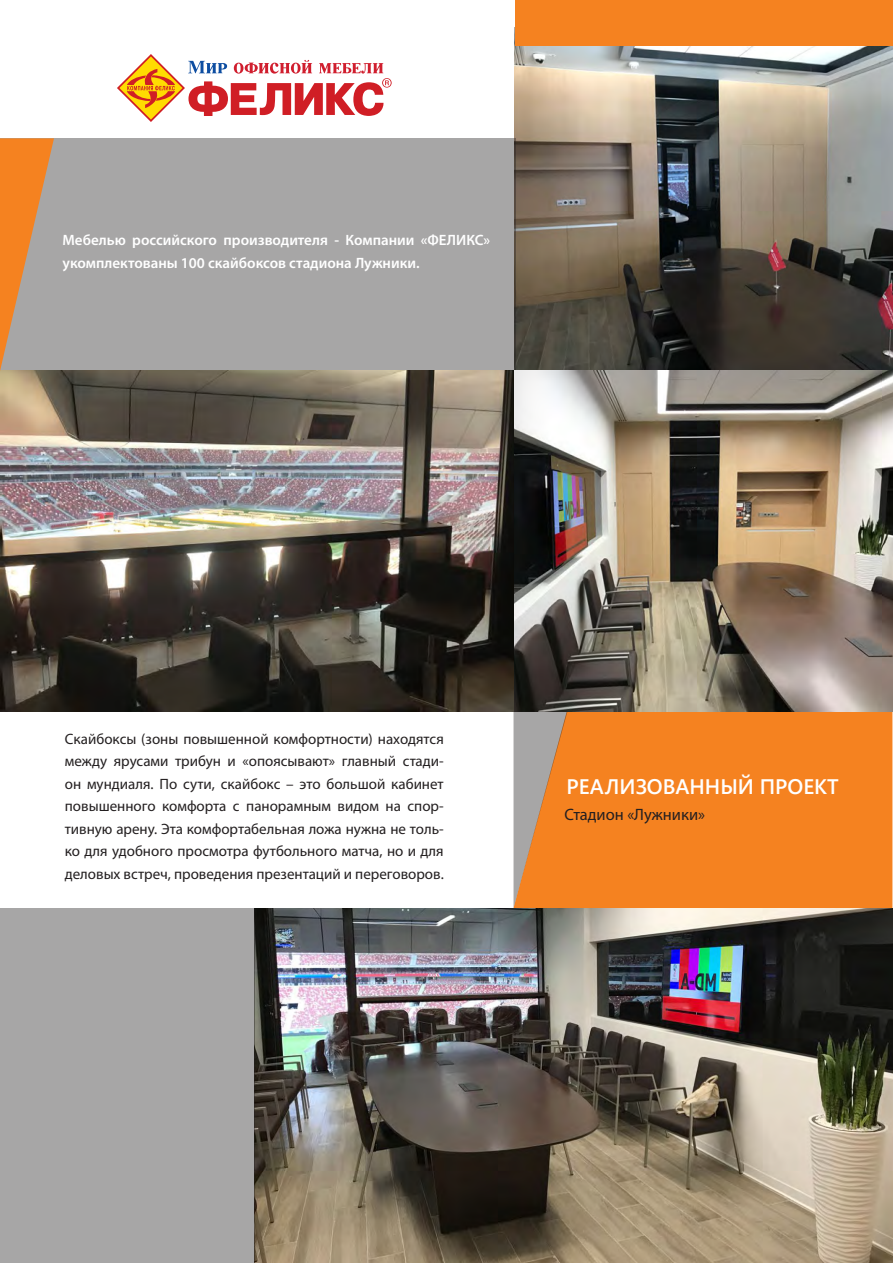
<style>
.page{position:relative;width:893px;height:1263px;background:#fff}
.page>*{position:absolute;margin:0;border:0;box-sizing:border-box;transform-origin:0 0}
.t1{font:600 21px "Segoe UI";color:#fff}
.t2{font:16.5px "Myriad Pro";color:#231f20}
.t3{font:15px/22.5px "Myriad Pro";color:#231f20;text-align:justify}
.t4{font:600 15px/22.5px "Myriad Pro";color:#fff}
</style>
<div class="page">
<div style="left:567px;top:711px;width:325px;height:197px;background:#f58220"></div>
<svg style="left:117px;top:54px;width:275px;height:68px"></svg>
<img style="left:514px;top:27px;width:379px;height:344px">
<div style="left:0;top:138px;width:516px;height:232px;background:#a7a6a6"></div>
<img style="left:0;top:370px;width:516px;height:341px">
<img style="left:254px;top:908px;width:639px;height:355px">
<img style="left:514px;top:371px;width:379px;height:340px">
<div style="left:516px;top:0;width:377px;height:46px;background:#f58220"></div>
<svg style="left:0;top:138px;width:54px;height:233px"></svg>
<svg style="left:513px;top:711px;width:54px;height:197px;background:#cd9565"></svg>
<div style="left:0;top:908px;width:254px;height:355px;background:#a7a6a6"></div>
<p class="t4" style="left:63px;top:228px;width:429px">Мебелью российского производителя - Компании «ФЕЛИКС» укомплектованы 100 скайбоксов стадиона Лужники.</p>
<p class="t3" style="left:65px;top:727px;width:380px">Скайбоксы (зоны повышенной комфортности) находятся между ярусами трибун и «опоясывают» главный стади&shy;он мундиаля. По сути, скайбокс – это большой кабинет повышенного комфорта с панорамным видом на спор&shy;тивную арену. Эта комфортабельная ложа нужна не толь&shy;ко для удобного просмотра футбольного матча, но и для деловых встреч, проведения презентаций и переговоров.</p>
<p class="t1" style="left:567px;top:767px;width:273px">РЕАЛИЗОВАННЫЙ ПРОЕКТ</p>
<p class="t2" style="left:564px;top:804px;width:142px">Стадион «Лужники»</p>
</div>
